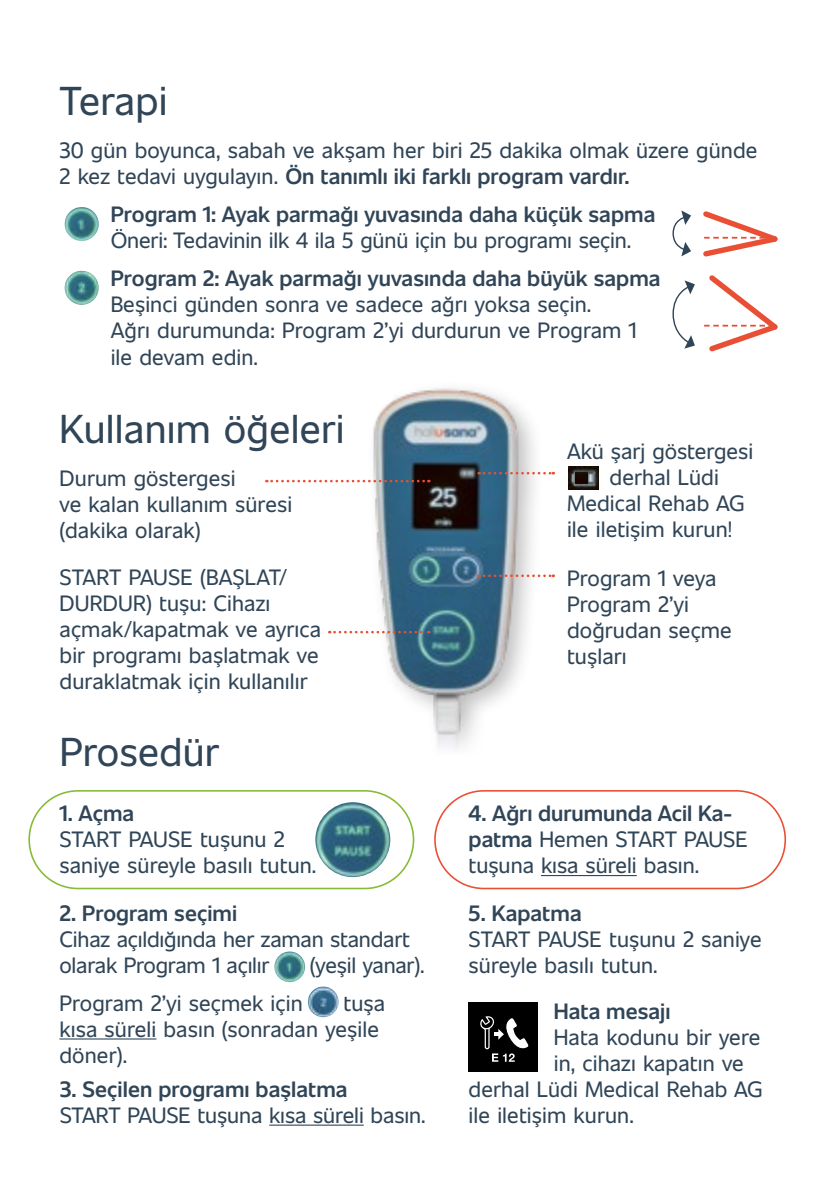
<style>
.page{position:relative;width:840px;height:1191px;background:#fff}
.page>*{position:absolute;margin:0;border:0;box-sizing:border-box;transform-origin:0 0}
.t1{font:40px "Unitext";letter-spacing:.005em;color:#304557}
.t2{font:22px/26px "Unitext";letter-spacing:.005em;color:#304557}
.t3{font:600 22px "Unitext";letter-spacing:.005em;color:#304557}
.s1{font-weight:600}
</style>
<div class="page">
<img style="left:344px;top:388px;width:206px;height:326px">
<svg style="left:433px;top:714px;width:45px;height:35px"></svg>
<svg style="left:266px;top:480px;width:163px;height:2px"></svg>
<svg style="left:329px;top:631px;width:100px;height:2px"></svg>
<svg style="left:478px;top:472px;width:75px;height:2px"></svg>
<svg style="left:478px;top:574px;width:75px;height:3px"></svg>
<img style="left:568px;top:466px;width:30px;height:23px">
<svg style="left:575px;top:473px;width:12px;height:10px"></svg>
<img style="left:65px;top:207px;width:34px;height:34px;border-radius:17px">
<img style="left:65px;top:271px;width:34px;height:34px;border-radius:17px">
<svg style="left:703px;top:211px;width:75px;height:46px"></svg>
<svg style="left:672px;top:210px;width:18px;height:46px"></svg>
<svg style="left:704px;top:275px;width:74px;height:77px"></svg>
<svg style="left:672px;top:280px;width:22px;height:69px"></svg>
<div style="left:434px;top:790px;width:351px;height:99px;border:2px solid #e94f34;border-radius:49px"></div>
<hr style="left:540px;top:875px;width:96px;height:1px;background:#304557">
<hr style="left:269px;top:1124px;width:94px;height:1px;background:#304557">
<hr style="left:59px;top:1038px;width:97px;height:1px;background:#304557">
<img style="left:274px;top:951px;width:31px;height:31px;border-radius:15px">
<img style="left:308px;top:986px;width:30px;height:31px;border-radius:15px">
<div style="left:28px;top:790px;width:386px;height:99px;border:2px solid #86bb34;border-radius:49px"></div>
<img style="left:315px;top:802px;width:75px;height:75px;border-radius:37px">
<div style="left:468px;top:1002px;width:69px;height:69px;background:#000"></div>
<svg style="left:480px;top:1016px;width:49px;height:45px"></svg>
<h1 class="t1" style="left:60px;top:72px;width:109px">Terapi</h1>
<p class="t2" style="left:60px;top:136px;width:699px">30 gün boyunca, sabah ve akşam her biri 25 dakika olmak üzere günde<br>2 kez tedavi uygulayın. <span class="s1">Ön tanımlı iki farklı program vardır.</span></p>
<p class="t3" style="left:111px;top:199px;width:546px">Program 1: Ayak parmağı yuvasında daha küçük sapma</p>
<p class="t2" style="left:111px;top:226px;width:522px">Öneri: Tedavinin ilk 4 ila 5 günü için bu programı seçin.</p>
<p class="t3" style="left:111px;top:263px;width:551px">Program 2: Ayak parmağı yuvasında daha büyük sapma</p>
<p class="t2" style="left:111px;top:290px;width:527px">Beşinci günden sonra ve sadece ağrı yoksa seçin.<br>Ağrı durumunda: Program 2’yi durdurun ve Program 1 ile devam edin.</p>
<h1 class="t1" style="left:60px;top:400px;width:286px">Kullanım öğeleri</h1>
<p class="t2" style="left:60px;top:463px;width:234px">Durum göstergesi<br>ve kalan kullanım süresi (dakika olarak)</p>
<p class="t2" style="left:60px;top:563px;width:263px">START PAUSE (BAŞLAT/<br>DURDUR) tuşu: Cihazı açmak/kapatmak ve ayrıca bir programı başlatmak ve duraklatmak için kullanılır</p>
<h1 class="t1" style="left:60px;top:723px;width:161px">Prosedür</h1>
<p class="t3" style="left:59px;top:797px;width:76px">1. Açma</p>
<p class="t2" style="left:59px;top:825px;width:258px">START PAUSE tuşunu 2 saniye süreyle basılı tutun.</p>
<p class="t3" style="left:59px;top:897px;width:179px">2. Program seçimi</p>
<p class="t2" style="left:59px;top:924px;width:352px">Cihaz açıldığında her zaman standart olarak Program 1 açılır</p>
<p class="t2" style="left:310px;top:950px;width:116px">(yeşil yanar).</p>
<p class="t2" style="left:59px;top:988px;width:244px">Program 2’yi seçmek için</p>
<p class="t2" style="left:59px;top:988px;width:327px;text-indent:284px">tuşa kısa süreli basın (sonradan yeşile döner).</p>
<p class="t3" style="left:60px;top:1073px;width:289px">3. Seçilen programı başlatma</p>
<p class="t2" style="left:60px;top:1100px;width:367px">START PAUSE tuşuna kısa süreli basın.</p>
<p class="t2" style="left:566px;top:437px;width:188px">Akü şarj göstergesi</p>
<p class="t2" style="left:609px;top:463px;width:111px">derhal Lüdi</p>
<p class="t2" style="left:566px;top:489px;width:179px">Medical Rehab AG</p>
<p class="t2" style="left:566px;top:515px;width:167px">ile iletişim kurun!</p>
<p class="t2" style="left:566px;top:564px;width:166px">Program 1 veya<br>Program 2’yi doğrudan seçme tuşları</p>
<p class="t2" style="left:468px;top:799px;width:280px"><span class="s1">4. Ağrı durumunda Acil Ka&shy;patma</span> Hemen START PAUSE tuşuna kısa süreli basın.</p>
<p class="t3" style="left:468px;top:897px;width:114px">5. Kapatma</p>
<p class="t2" style="left:468px;top:924px;width:294px">START PAUSE tuşunu 2 saniye süreyle basılı tutun.</p>
<p class="t3" style="left:553px;top:995px;width:118px">Hata mesajı</p>
<p class="t2" style="left:553px;top:1022px;width:208px">Hata kodunu bir yere</p>
<p class="t2" style="left:553px;top:1048px;width:191px">in, cihazı kapatın ve</p>
<p class="t2" style="left:468px;top:1074px;width:295px">derhal Lüdi Medical Rehab AG</p>
<p class="t2" style="left:468px;top:1100px;width:167px">ile iletişim kurun.</p>
</div>
